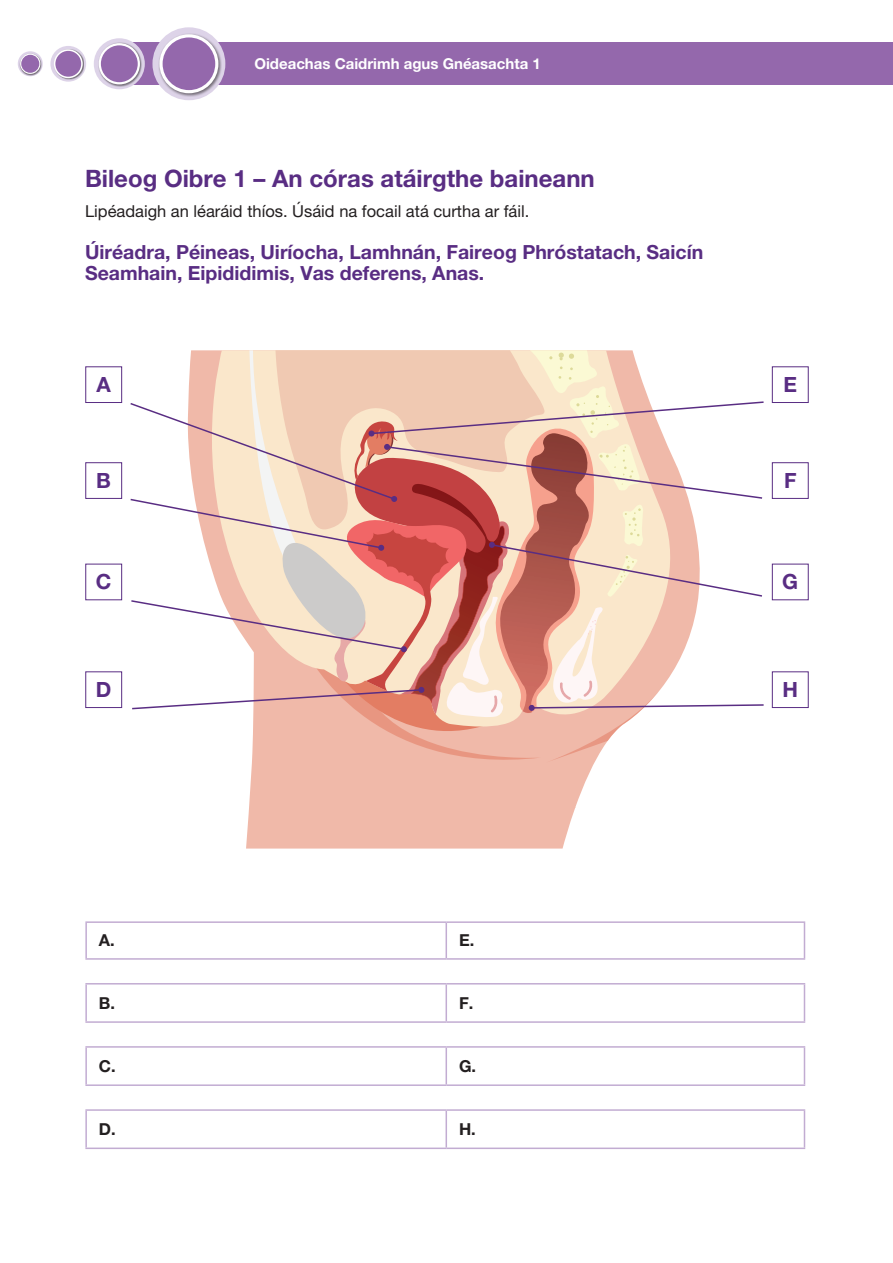
<style>
.page{position:relative;width:893px;height:1263px;background:#fff}
.page>*{position:absolute;margin:0;border:0;box-sizing:border-box;transform-origin:0 0}
.t1{font:700 24px "Helvetica Neue LT Pro";color:#592d83}
.t2{font:700 21px "Helvetica Neue LT Pro";color:#592d83}
.t3{font:700 19.5px/21px "Helvetica Neue LT Pro";color:#592d83}
.t4{font:16.5px "Helvetica Neue LT Pro";color:#231f20}
.t5{font:700 16.5px "Helvetica Neue LT Pro";color:#231f20}
.t6{font:700 15px "Helvetica Neue LT Pro";color:#fff}
</style>
<div class="page">
<div style="left:111px;top:43px;width:782px;height:42px;background:#9468ac"></div>
<div style="left:152px;top:27px;width:73px;height:73px;background:#ddd3e8;border-radius:50%"></div>
<div style="left:158px;top:33px;width:64px;height:64px;background:#231f20;opacity:.55"></div>
<svg style="left:159px;top:34px;width:59px;height:59px"></svg>
<div style="left:163px;top:37px;width:52px;height:53px;background:#9468ac;border-radius:50%"></div>
<div style="left:94px;top:38px;width:51px;height:51px;background:#ddd3e8;border-radius:50%"></div>
<div style="left:98px;top:43px;width:44px;height:44px;background:#231f20;opacity:.55"></div>
<svg style="left:99px;top:43px;width:41px;height:41px"></svg>
<div style="left:101px;top:45px;width:37px;height:37px;background:#9468ac;border-radius:50%"></div>
<svg style="left:50px;top:46px;width:36px;height:36px"></svg>
<div style="left:54px;top:49px;width:30px;height:30px;background:#231f20;opacity:.55"></div>
<svg style="left:54px;top:49px;width:29px;height:29px"></svg>
<div style="left:55px;top:51px;width:26px;height:26px;background:#9468ac;border-radius:50%"></div>
<svg style="left:18px;top:51px;width:25px;height:25px"></svg>
<div style="left:20px;top:53px;width:22px;height:22px;background:#231f20;opacity:.55"></div>
<svg style="left:20px;top:54px;width:20px;height:20px"></svg>
<div style="left:21px;top:55px;width:18px;height:18px;background:#9468ac;border-radius:50%"></div>
<div style="left:246px;top:763px;width:348px;height:85px;background:#f0b9a9"></div>
<hr style="left:85px;top:923px;width:2px;height:35px;background:#c2acd2">
<hr style="left:85px;top:984px;width:2px;height:37px;background:#c2acd2">
<hr style="left:85px;top:1048px;width:2px;height:36px;background:#c2acd2">
<hr style="left:85px;top:1111px;width:2px;height:36px;background:#c2acd2">
<hr style="left:85px;top:921px;width:361px;height:2px;background:#c2acd2">
<hr style="left:446px;top:921px;width:359px;height:2px;background:#c2acd2">
<hr style="left:85px;top:983px;width:361px;height:1px;background:#c2acd2">
<hr style="left:446px;top:983px;width:359px;height:1px;background:#c2acd2">
<hr style="left:85px;top:1046px;width:361px;height:2px;background:#c2acd2">
<hr style="left:446px;top:1046px;width:359px;height:2px;background:#c2acd2">
<hr style="left:85px;top:1109px;width:361px;height:2px;background:#c2acd2">
<hr style="left:446px;top:1109px;width:359px;height:2px;background:#c2acd2">
<hr style="left:446px;top:923px;width:1px;height:35px;background:#c2acd2">
<hr style="left:804px;top:923px;width:1px;height:35px;background:#c2acd2">
<hr style="left:446px;top:984px;width:1px;height:37px;background:#c2acd2">
<hr style="left:804px;top:984px;width:1px;height:37px;background:#c2acd2">
<hr style="left:446px;top:1048px;width:1px;height:36px;background:#c2acd2">
<hr style="left:804px;top:1048px;width:1px;height:36px;background:#c2acd2">
<hr style="left:446px;top:1111px;width:1px;height:36px;background:#c2acd2">
<hr style="left:804px;top:1111px;width:1px;height:36px;background:#c2acd2">
<hr style="left:85px;top:958px;width:361px;height:2px;background:#c2acd2">
<hr style="left:446px;top:958px;width:359px;height:2px;background:#c2acd2">
<hr style="left:85px;top:1021px;width:361px;height:2px;background:#c2acd2">
<hr style="left:446px;top:1021px;width:359px;height:2px;background:#c2acd2">
<hr style="left:85px;top:1084px;width:361px;height:2px;background:#c2acd2">
<hr style="left:446px;top:1084px;width:359px;height:2px;background:#c2acd2">
<hr style="left:85px;top:1147px;width:361px;height:2px;background:#c2acd2">
<hr style="left:446px;top:1147px;width:359px;height:2px;background:#c2acd2">
<div style="left:85px;top:366px;width:37px;height:37px;border:1px solid #592d83"></div>
<div style="left:85px;top:462px;width:37px;height:37px;border:1px solid #592d83"></div>
<div style="left:85px;top:564px;width:37px;height:36px;border:1px solid #592d83"></div>
<div style="left:85px;top:671px;width:37px;height:37px;border:1px solid #592d83"></div>
<div style="left:772px;top:366px;width:37px;height:37px;border:1px solid #592d83"></div>
<div style="left:772px;top:462px;width:37px;height:37px;border:1px solid #592d83"></div>
<div style="left:772px;top:564px;width:37px;height:36px;border:1px solid #592d83"></div>
<div style="left:772px;top:671px;width:37px;height:37px;border:1px solid #592d83"></div>
<svg style="left:130px;top:350px;width:634px;height:413px"></svg>
<p class="t6" style="left:254px;top:54px;width:288px">Oideachas Caidrimh agus Gnéasachta 1</p>
<p class="t1" style="left:85px;top:164px;width:511px">Bileog Oibre 1 – An córas atáirgthe baineann</p>
<p class="t4" style="left:85px;top:201px;width:446px">Lipéadaigh an léaráid thíos. Úsáid na focail atá curtha ar fáil.</p>
<p class="t3" style="left:85px;top:241px;width:620px">Úiréadra, Péineas, Uiríocha, Lamhnán, Faireog Phróstatach, Saicín<br>Seamhain, Eipididimis, Vas deferens, Anas.</p>
<p class="t2" style="left:97px;top:372px;width:16px">A</p>
<p class="t2" style="left:96px;top:468px;width:16px">B</p>
<p class="t2" style="left:96px;top:569px;width:17px">C</p>
<p class="t2" style="left:96px;top:677px;width:17px">D</p>
<p class="t2" style="left:783px;top:372px;width:15px">E</p>
<p class="t2" style="left:784px;top:468px;width:14px">F</p>
<p class="t2" style="left:782px;top:569px;width:17px">G</p>
<p class="t2" style="left:782px;top:677px;width:17px">H</p>
<p class="t5" style="left:99px;top:930px;width:17px">A.</p>
<p class="t5" style="left:459px;top:930px;width:17px">E.</p>
<p class="t5" style="left:99px;top:993px;width:18px">B.</p>
<p class="t5" style="left:459px;top:993px;width:16px">F.</p>
<p class="t5" style="left:99px;top:1056px;width:18px">C.</p>
<p class="t5" style="left:459px;top:1056px;width:19px">G.</p>
<p class="t5" style="left:99px;top:1119px;width:18px">D.</p>
<p class="t5" style="left:459px;top:1119px;width:18px">H.</p>
</div>
